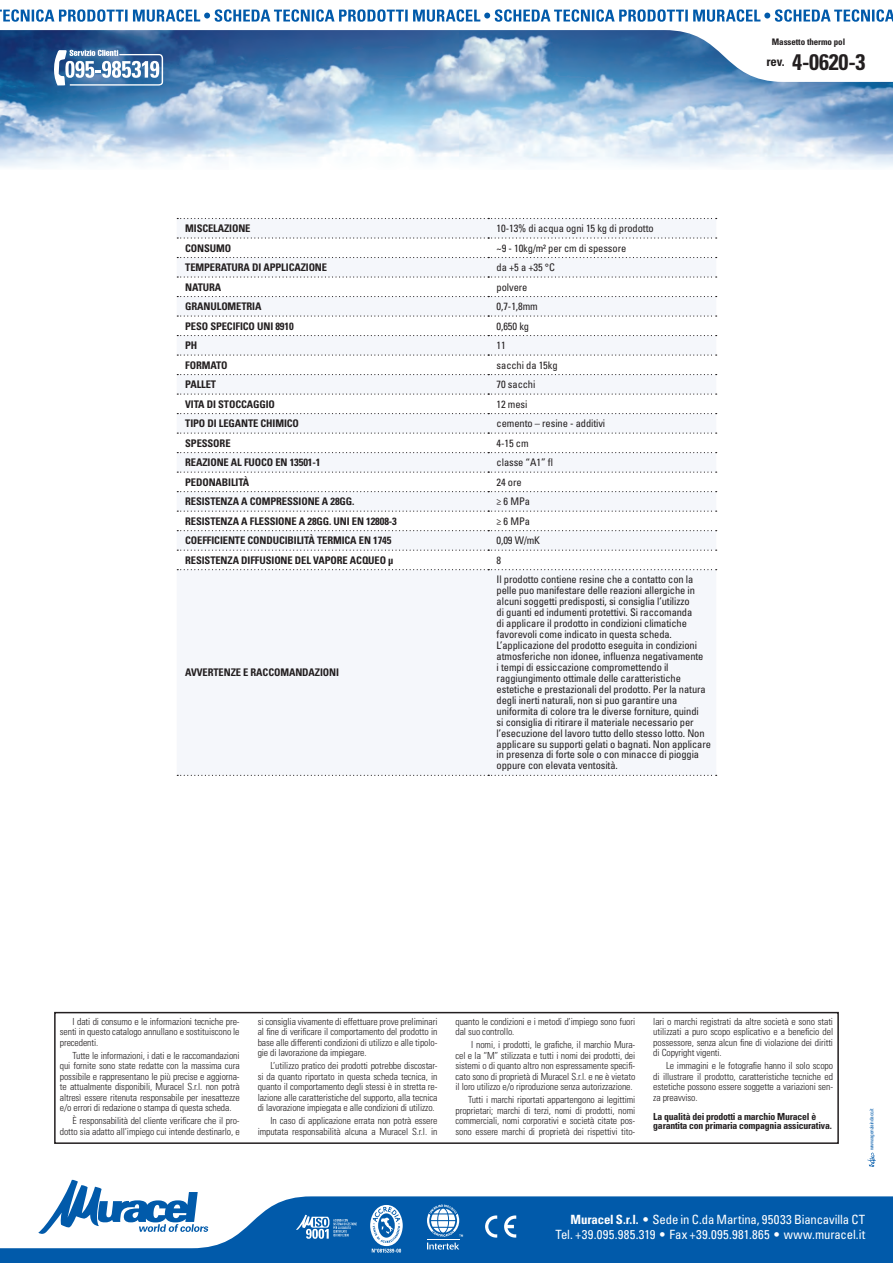
<style>
.page{position:relative;width:893px;height:1263px;background:#fff}
.page>*{position:absolute;margin:0;border:0;box-sizing:border-box;transform-origin:0 0}
.Revisione{font:700 condensed 22.5px "Univers LT Std";color:#231f20}
.t1{font:condensed 12.75px/15.3px "Univers LT Std";color:#fff;text-align:right}
.t2{font:700 condensed 12.75px "Univers LT Std";color:#231f20}
.Schema_tecnico_per_S{font:condensed 10.5px/10.9px "Univers LT Std";letter-spacing:-.01em;color:#231f20}
.Schema_tecnico_per_S-2{font:700 condensed 10.5px "Univers LT Std";letter-spacing:-.01em;color:#231f20}
.Note{font:300 condensed 9.75px/10.5px "Univers LT Std";letter-spacing:-.01em;color:#231f20;text-align:justify}
.Note-2{font:700 condensed 9.75px/9px "Univers LT Std";letter-spacing:-.02em;color:#231f20}
.Nome_prodotto{font:700 condensed 9px "Univers LT Std";letter-spacing:-.01em;color:#231f20}
.t3{font:condensed 5.25px "Univers LT Std";letter-spacing:-.05em;color:#015aaa}
.s1{font-weight:700}
.s2{font-stretch:normal}
</style>
<div class="page">
<img style="left:0;top:82px;width:893px;height:86px">
<svg style="left:64px;top:1179px;width:134px;height:17px"></svg>
<svg style="left:0;top:1196px;width:893px;height:67px;fill:#015aaa"></svg>
<svg style="left:485px;top:1215px;width:31px;height:22px"></svg>
<svg style="left:296px;top:1215px;width:61px;height:24px"></svg>
<svg style="left:51px;top:82px;width:112px;height:4px"></svg>
<svg style="left:867px;top:1153px;width:9px;height:14px"></svg>
<svg style="left:370px;top:1205px;width:33px;height:47px"></svg>
<svg style="left:0;top:30px;width:893px;height:52px"></svg>
<svg style="left:0;top:9px;width:893px;height:13px"></svg>
<svg style="left:427px;top:1204px;width:36px;height:45px"></svg>
<svg style="left:177px;top:219px;width:539px;height:556px;fill:#f5f7fb"></svg>
<svg style="left:177px;top:237px;width:540px;height:2px"></svg>
<svg style="left:177px;top:257px;width:540px;height:1px"></svg>
<svg style="left:177px;top:276px;width:540px;height:2px"></svg>
<svg style="left:177px;top:296px;width:540px;height:1px"></svg>
<svg style="left:177px;top:315px;width:540px;height:2px"></svg>
<svg style="left:177px;top:335px;width:540px;height:1px"></svg>
<svg style="left:177px;top:354px;width:540px;height:2px"></svg>
<svg style="left:177px;top:374px;width:540px;height:1px"></svg>
<svg style="left:177px;top:393px;width:540px;height:2px"></svg>
<svg style="left:177px;top:413px;width:540px;height:1px"></svg>
<svg style="left:177px;top:432px;width:540px;height:2px"></svg>
<svg style="left:177px;top:452px;width:540px;height:1px"></svg>
<svg style="left:177px;top:472px;width:540px;height:1px"></svg>
<svg style="left:177px;top:491px;width:540px;height:1px"></svg>
<svg style="left:177px;top:511px;width:540px;height:1px"></svg>
<svg style="left:177px;top:530px;width:540px;height:1px"></svg>
<svg style="left:177px;top:569px;width:540px;height:1px"></svg>
<svg style="left:177px;top:775px;width:540px;height:1px"></svg>
<svg style="left:177px;top:218px;width:540px;height:1px"></svg>
<svg style="left:177px;top:550px;width:540px;height:1px"></svg>
<div style="left:54px;top:1012px;width:785px;height:132px;border:2px solid #231f20"></div>
<p class="Nome_prodotto" style="left:772px;top:36px;width:75px">Massetto thermo pol</p>
<h2 class="t2" style="left:766px;top:54px;width:20px">rev.</h2>
<p class="Revisione" style="left:792px;top:48px;width:75px">4-0620-3</p>
<p class="Schema_tecnico_per_S-2" style="left:185px;top:222px;width:67px">MISCELAZIONE</p>
<p class="Schema_tecnico_per_S" style="left:497px;top:223px;width:159px">10-13% di acqua ogni 15 kg di prodotto</p>
<p class="Schema_tecnico_per_S-2" style="left:185px;top:241px;width:48px">CONSUMO</p>
<p class="Schema_tecnico_per_S" style="left:497px;top:242px;width:131px">~9 - 10kg/m² per cm di spessore</p>
<p class="Schema_tecnico_per_S-2" style="left:185px;top:261px;width:143px">TEMPERATURA DI APPLICAZIONE</p>
<p class="Schema_tecnico_per_S" style="left:497px;top:262px;width:60px">da +5 a +35 °C</p>
<p class="Schema_tecnico_per_S-2" style="left:185px;top:280px;width:38px">NATURA</p>
<p class="Schema_tecnico_per_S" style="left:497px;top:281px;width:32px">polvere</p>
<p class="Schema_tecnico_per_S-2" style="left:185px;top:300px;width:78px">GRANULOMETRIA</p>
<p class="Schema_tecnico_per_S" style="left:497px;top:301px;width:43px">0,7-1,8mm</p>
<p class="Schema_tecnico_per_S-2" style="left:185px;top:319px;width:110px">PESO SPECIFICO UNI 8910</p>
<p class="Schema_tecnico_per_S" style="left:497px;top:320px;width:34px">0,650 kg</p>
<p class="Schema_tecnico_per_S-2" style="left:185px;top:339px;width:14px">PH</p>
<p class="Schema_tecnico_per_S" style="left:497px;top:340px;width:11px">11</p>
<p class="Schema_tecnico_per_S-2" style="left:185px;top:358px;width:44px">FORMATO</p>
<p class="Schema_tecnico_per_S" style="left:497px;top:359px;width:63px">sacchi da 15kg</p>
<p class="Schema_tecnico_per_S-2" style="left:185px;top:378px;width:33px">PALLET</p>
<p class="Schema_tecnico_per_S" style="left:497px;top:379px;width:40px">70 sacchi</p>
<p class="Schema_tecnico_per_S-2" style="left:185px;top:397px;width:91px">VITA DI STOCCAGGIO</p>
<p class="Schema_tecnico_per_S" style="left:497px;top:398px;width:32px">12 mesi</p>
<p class="Schema_tecnico_per_S-2" style="left:185px;top:417px;width:115px">TIPO DI LEGANTE CHIMICO</p>
<p class="Schema_tecnico_per_S" style="left:497px;top:418px;width:110px">cemento – resine - additivi</p>
<p class="Schema_tecnico_per_S-2" style="left:185px;top:436px;width:47px">SPESSORE</p>
<p class="Schema_tecnico_per_S" style="left:497px;top:437px;width:34px">4-15 cm</p>
<p class="Schema_tecnico_per_S-2" style="left:185px;top:456px;width:137px">REAZIONE AL FUOCO EN 13501-1</p>
<p class="Schema_tecnico_per_S" style="left:497px;top:457px;width:58px">classe “A1” fl</p>
<p class="Schema_tecnico_per_S-2" style="left:185px;top:475px;width:66px">PEDONABILITÀ</p>
<p class="Schema_tecnico_per_S" style="left:497px;top:476px;width:27px">24 ore</p>
<p class="Schema_tecnico_per_S-2" style="left:185px;top:495px;width:171px">RESISTENZA A COMPRESSIONE A 28GG.</p>
<p class="Schema_tecnico_per_S" style="left:497px;top:496px;width:35px">≥ 6 MPa</p>
<p class="Schema_tecnico_per_S-2" style="left:185px;top:514px;width:213px">RESISTENZA A FLESSIONE A 28GG. UNI EN 12808-3</p>
<p class="Schema_tecnico_per_S" style="left:497px;top:515px;width:35px">≥ 6 MPa</p>
<p class="Schema_tecnico_per_S-2" style="left:185px;top:534px;width:208px">COEFFICIENTE CONDUCIBILITÀ TERMICA EN 1745</p>
<p class="Schema_tecnico_per_S" style="left:497px;top:535px;width:45px">0,09 W/mK</p>
<p class="Schema_tecnico_per_S-2" style="left:185px;top:553px;width:210px">RESISTENZA DIFFUSIONE DEL VAPORE ACQUEO μ</p>
<p class="Schema_tecnico_per_S" style="left:497px;top:554px;width:6px">8</p>
<p class="Schema_tecnico_per_S-2" style="left:185px;top:666px;width:155px">AVVERTENZE E RACCOMANDAZIONI</p>
<p class="Schema_tecnico_per_S" style="left:497px;top:574px;width:216px">Il prodotto contiene resine che a contatto con la pelle puo manifestare delle reazioni allergiche in alcuni soggetti predisposti, si consiglia l’utilizzo<br>di guanti ed indumenti protettivi. Si raccomanda<br>di applicare il prodotto in condizioni climatiche favorevoli come indicato in questa scheda.<br>L’applicazione del prodotto eseguita in condizioni atmosferiche non idonee, influenza negativamente<br>i tempi di essiccazione compromettendo il raggiungimento ottimale delle caratteristiche estetiche e prestazionali del prodotto. Per la natura degli inerti naturali, non si puo garantire una uniformita di colore tra le diverse forniture, quindi<br>si consiglia di ritirare il materiale necessario per l’esecuzione del lavoro tutto dello stesso lotto. Non applicare su supporti gelati o bagnati. Non applicare in presenza di forte sole o con minacce di pioggia oppure con elevata ventosità.</p>
<p class="Note" style="left:60px;top:1016px;width:181px;text-indent:13px">I dati di consumo e le informazioni tecniche pre&shy;senti in questo catalogo annullano e sostituiscono le precedenti.</p>
<p class="Note" style="left:60px;top:1050px;width:181px;text-indent:13px">Tutte le informazioni, i dati e le raccomandazioni qui fornite sono state redatte con la massima cura possibile e rappresentano le più precise e aggiorna&shy;te attualmente disponibili, Muracel S.r.l. non potrà altresì essere ritenuta responsabile per inesattezze e/o errori di redazione o stampa di questa scheda.</p>
<p class="Note" style="left:60px;top:1115px;width:181px;text-align:right">È responsabilità del cliente verificare che il pro&shy;dotto sia adatto all’impiego cui intende destinarlo, e</p>
<p class="Note" style="left:258px;top:1016px;width:181px">si consiglia vivamente di effettuare prove preliminari al fine di verificare il comportamento del prodotto in base alle differenti condizioni di utilizzo e alle tipolo&shy;gie di lavorazione da impiegare.</p>
<p class="Note" style="left:258px;top:1060px;width:181px;text-indent:13px">L’utilizzo pratico dei prodotti potrebbe discostar&shy;si da quanto riportato in questa scheda tecnica, in quanto il comportamento degli stessi è in stretta re&shy;lazione alle caratteristiche del supporto, alla tecnica di lavorazione impiegata e alle condizioni di utilizzo.</p>
<p class="Note" style="left:258px;top:1115px;width:181px;text-align:right">In caso di applicazione errata non potrà essere imputata responsabilità alcuna a Muracel S.r.l. in</p>
<p class="Note" style="left:455px;top:1016px;width:181px">quanto le condizioni e i metodi d’impiego sono fuori dal suo controllo.</p>
<p class="Note" style="left:455px;top:1039px;width:181px;text-indent:16px">I nomi, i prodotti, le grafiche, il marchio Mura&shy;cel e la “M” stilizzata e tutti i nomi dei prodotti, dei sistemi o di quanto altro non espressamente specifi&shy;cato sono di proprietà di Muracel S.r.l. e ne è vietato il loro utilizzo e/o riproduzione senza autorizzazione.</p>
<p class="Note" style="left:455px;top:1094px;width:181px;text-indent:13px">Tutti i marchi riportati appartengono ai legittimi proprietari; marchi di terzi, nomi di prodotti, nomi commerciali, nomi corporativi e società citate pos&shy;sono essere marchi di proprietà dei rispettivi tito-</p>
<p class="Note" style="left:653px;top:1016px;width:181px">lari o marchi registrati da altre società e sono stati utilizzati a puro scopo esplicativo e a beneficio del possessore, senza alcun fine di violazione dei diritti di Copyright vigenti.</p>
<p class="Note" style="left:653px;top:1060px;width:181px;text-indent:13px">Le immagini e le fotografie hanno il solo scopo di illustrare il prodotto, caratteristiche tecniche ed estetiche possono essere soggette a variazioni sen&shy;za preavviso.</p>
<p class="Note-2" style="left:653px;top:1112px;width:180px">La qualità dei prodotti a marchio Muracel è garantita con primaria compagnia assicurativa.</p>
<p class="t3" style="left:868px;top:1150px;width:43px;rotate:-90deg">www.agenziaindaco.it</p>
<h2 class="t1" style="left:555px;top:1211px;width:311px"><span class="s1">Muracel S.r.l.</span> <span class="s2">•</span> Sede in C.da Martina, 95033 Biancavilla CT<br>Tel. +39.095.985.319 <span class="s2">•</span> Fax +39.095.981.865 <span class="s2">•</span> www.muracel.it</h2>
</div>
